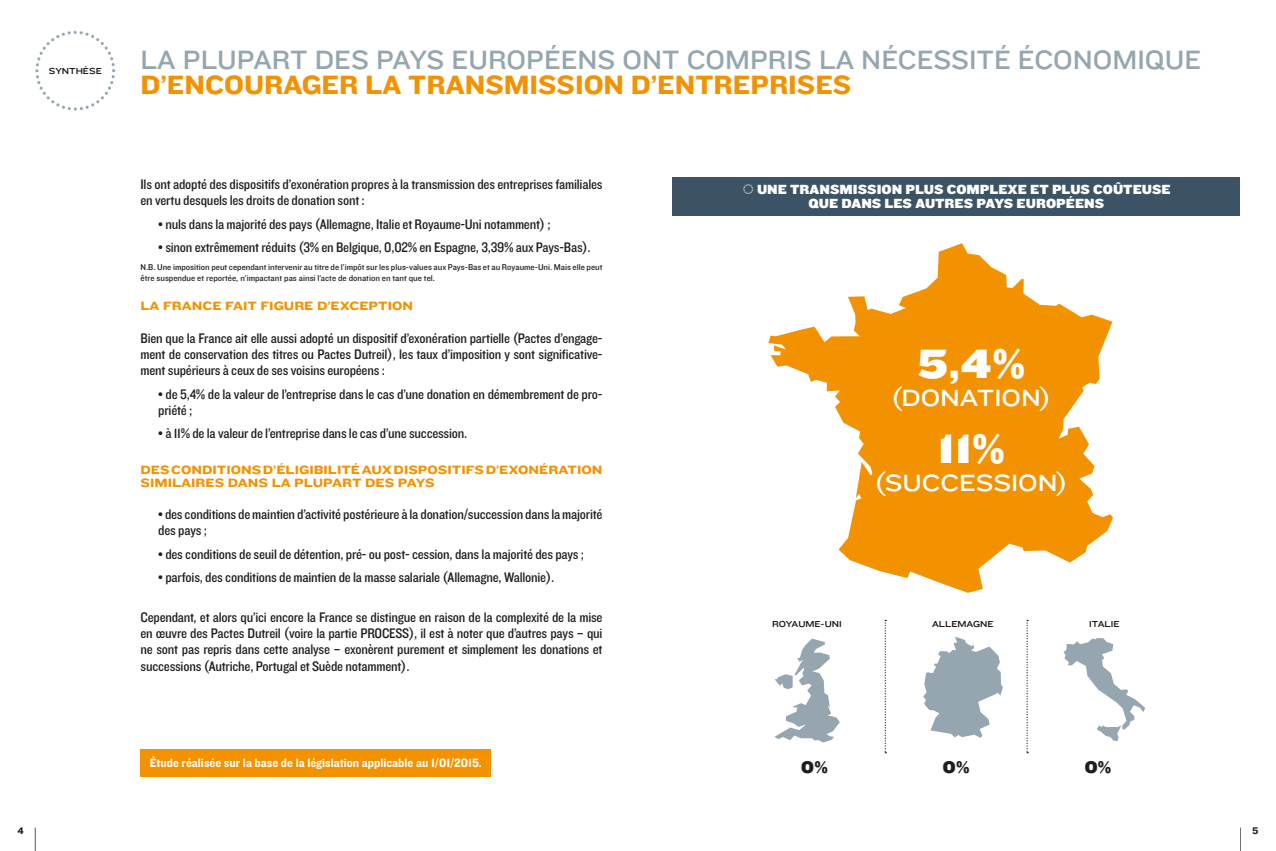
<style>
.page{position:relative;width:1276px;height:851px;background:#fff}
.page>*{position:absolute;margin:0;border:0;box-sizing:border-box;transform-origin:0 0}
.t1{font:42.62px "Knockout 73 Full Heviweight";color:#fff}
.t2{font:27.5px "Knockout 32 Junior Cruisewt";color:#95a6b0}
.t3{font:27.5px "Knockout 52 Cruiserweight";color:#f39200}
.t4{font:24.38px "Knockout 33 Junior Heviwt";color:#fff}
.t5{font:17.5px "Knockout 73 Full Heviweight";color:#1d1d1b}
.t6{font:14.38px/16.2px "Knockout 30 Junior Welterwt";letter-spacing:-.015em;color:#1d1d1b}
.t7{font:13.75px/14px "Knockout 72 Full Cruiserwt";color:#fff}
.t8{font:12.5px/12.5px "Knockout 53 Heviweight";color:#f39200}
.t9{font:12.5px "Knockout 51 Middleweight";color:#fff}
.t10{font:10px "Knockout 52 Cruiserweight";color:#1d1d1b}
.t11{font:9px "Knockout 33 Junior Heviwt";color:#0c0802}
.t12{font:8.75px/11.2px "Knockout 31 Junior Middlewt";color:#1d1d1b}
</style>
<div class="page">
<svg style="left:35px;top:827px;width:1px;height:23px"></svg>
<svg style="left:1240px;top:827px;width:1px;height:23px"></svg>
<div style="left:141px;top:748px;width:350px;height:28px;background:#f39200"></div>
<svg style="left:35px;top:31px;width:80px;height:80px"></svg>
<div style="left:673px;top:177px;width:567px;height:39px;background:#3b5365"></div>
<svg style="left:768px;top:243px;width:345px;height:349px;fill:#f39200"></svg>
<svg style="left:774px;top:638px;width:66px;height:104px"></svg>
<svg style="left:884px;top:619px;width:2px;height:134px"></svg>
<svg style="left:1026px;top:619px;width:2px;height:134px"></svg>
<svg style="left:1063px;top:638px;width:82px;height:103px"></svg>
<svg style="left:923px;top:636px;width:80px;height:101px"></svg>
<p class="t11" style="left:49px;top:65px;width:54px">SYNTHÈSE</p>
<h2 class="t2" style="left:141px;top:41px;width:1062px">LA PLUPART DES PAYS EUROPÉENS ONT COMPRIS LA NÉCESSITÉ ÉCONOMIQUE</h2>
<h2 class="t3" style="left:141px;top:66px;width:712px">D’ENCOURAGER LA TRANSMISSION D’ENTREPRISES</h2>
<p class="t6" style="left:141px;top:175px;width:463px">Ils ont adopté des dispositifs d’exonération propres à la transmission des entreprises familiales en vertu desquels les droits de donation sont :</p>
<p class="t6" style="left:158px;top:215px;width:394px">• nuls dans la majorité des pays (Allemagne, Italie et Royaume-Uni notamment) ;</p>
<p class="t6" style="left:158px;top:238px;width:434px">• sinon extrêmement réduits (3% en Belgique, 0,02% en Espagne, 3,39% aux Pays-Bas).</p>
<p class="t12" style="left:141px;top:261px;width:463px">N.B. Une imposition peut cependant intervenir au titre de l’impôt sur les plus-values aux Pays-Bas et au Royaume-Uni. Mais elle peut être suspendue et reportée, n’impactant pas ainsi l’acte de donation en tant que tel.</p>
<p class="t8" style="left:141px;top:299px;width:274px">LA FRANCE FAIT FIGURE D’EXCEPTION</p>
<p class="t6" style="left:141px;top:329px;width:463px;text-align:justify">Bien que la France ait elle aussi adopté un dispositif d’exonération partielle (Pactes d’engage&shy;ment de conservation des titres ou Pactes Dutreil), les taux d’imposition y sont significative&shy;ment supérieurs à ceux de ses voisins européens :</p>
<p class="t6" style="left:158px;top:385px;width:446px">• de 5,4% de la valeur de l’entreprise dans le cas d’une donation en démembrement de pro&shy;priété ;</p>
<p class="t6" style="left:158px;top:424px;width:311px">• à 11% de la valeur de l’entreprise dans le cas d’une succession.</p>
<p class="t8" style="left:141px;top:463px;width:463px">DES CONDITIONS D’ÉLIGIBILITÉ AUX DISPOSITIFS D’EXONÉRATION<br>SIMILAIRES DANS LA PLUPART DES PAYS</p>
<p class="t6" style="left:158px;top:505px;width:446px">• des conditions de maintien d’activité postérieure à la donation/succession dans la majorité des pays ;</p>
<p class="t6" style="left:158px;top:545px;width:427px">• des conditions de seuil de détention, pré- ou post- cession, dans la majorité des pays ;</p>
<p class="t6" style="left:158px;top:568px;width:397px">• parfois, des conditions de maintien de la masse salariale (Allemagne, Wallonie).</p>
<p class="t6" style="left:141px;top:608px;width:463px;text-align:justify">Cependant, et alors qu’ici encore la France se distingue en raison de la complexité de la mise en œuvre des Pactes Dutreil (voire la partie PROCESS), il est à noter que d’autres pays – qui ne sont pas repris dans cette analyse – exonèrent purement et simplement les donations et successions (Autriche, Portugal et Suède notamment).</p>
<p class="t7" style="left:808px;top:182px;width:364px;text-indent:-51px">UNE TRANSMISSION PLUS COMPLEXE ET PLUS COÛTEUSE<br>QUE DANS LES AUTRES PAYS EUROPÉENS</p>
<h1 class="t1" style="left:917px;top:333px;width:110px">5,4%</h1>
<h3 class="t4" style="left:892px;top:380px;width:160px">(DONATION)</h3>
<h1 class="t1" style="left:937px;top:418px;width:69px">11%</h1>
<h3 class="t4" style="left:875px;top:465px;width:193px">(SUCCESSION)</h3>
<p class="t11" style="left:772px;top:617px;width:71px">ROYAUME-UNI</p>
<p class="t11" style="left:932px;top:617px;width:63px">ALLEMAGNE</p>
<p class="t11" style="left:1089px;top:617px;width:32px">ITALIE</p>
<p class="t9" style="left:150px;top:754px;width:333px">Étude réalisée sur la base de la législation applicable au 1/01/2015.</p>
<p class="t5" style="left:801px;top:754px;width:29px">0%</p>
<p class="t5" style="left:942px;top:754px;width:29px">0%</p>
<p class="t5" style="left:1084px;top:754px;width:29px">0%</p>
<p class="t10" style="left:18px;top:823px;width:8px">4</p>
<p class="t10" style="left:1252px;top:823px;width:8px">5</p>
</div>
